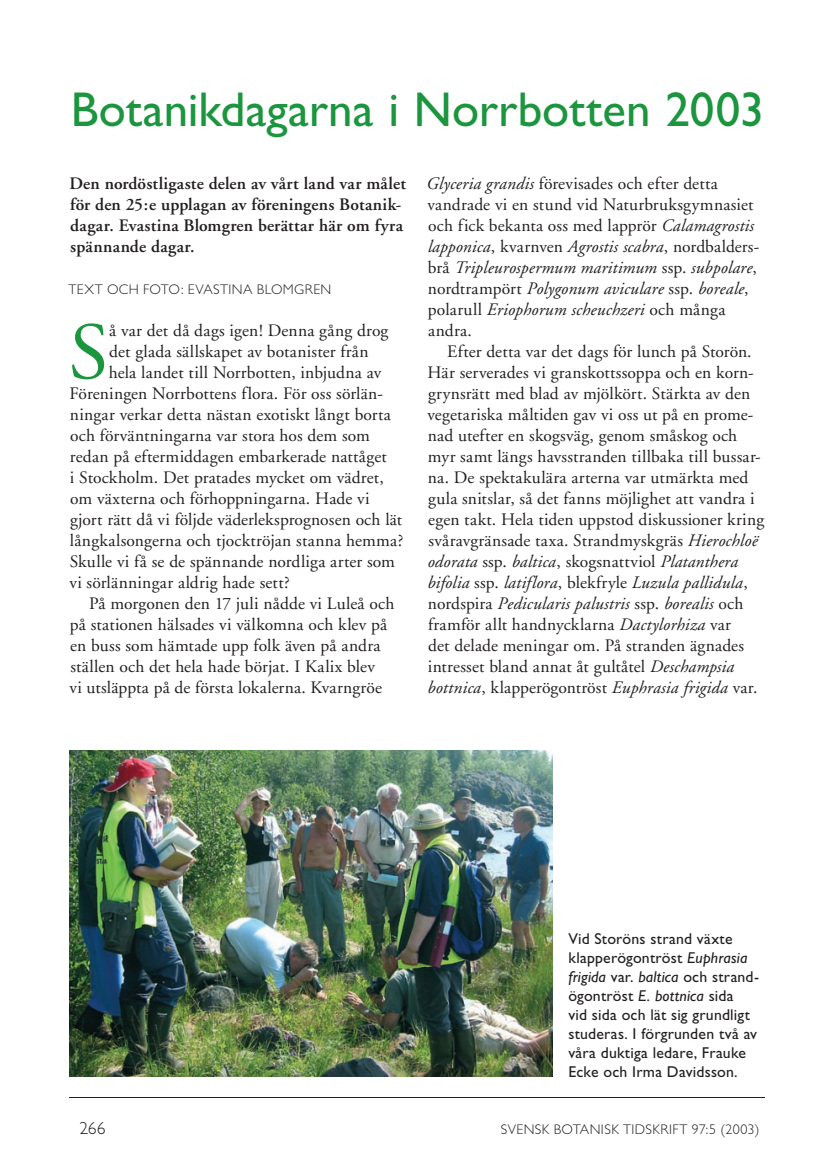
<style>
.page{position:relative;width:834px;height:1166px;background:#fff}
.page>*{position:absolute;margin:0;border:0;box-sizing:border-box;transform-origin:0 0}
.t1{font:80.85px "Adobe Garamond";color:#1b953e}
.t2{font:49px "Gill Sans";color:#1b953e}
.t3{font:17.5px/21px "Adobe Garamond";letter-spacing:.01em;color:#231f20}
.t4{font:600 17.5px/21px "Adobe Garamond";letter-spacing:.01em;color:#231f20}
.t5{font:300 17.5px "Gill Sans";color:#231f20}
.t6{font:15.75px/18.9px "Gill Sans";letter-spacing:.015em;color:#231f20}
.t7{font:300 14px "Gill Sans";letter-spacing:.03em;color:#231f20}
.s1{font-style:italic}
</style>
<div class="page">
<hr style="left:69px;top:1097px;width:695px;height:1px;background:#231f20">
<img style="left:69px;top:750px;width:483px;height:326px">
<h2 class="t2" style="left:71px;top:81px;width:695px">Botanikdagarna i Norrbotten 2003</h2>
<p class="t4" style="left:69px;top:173px;width:338px">Den nordöstligaste delen av vårt land var målet för den 25:e upplagan av föreningens Botanik&shy;dagar. Evastina Blomgren berättar här om fyra spännande dagar.</p>
<p class="t7" style="left:68px;top:281px;width:264px">TEXT OCH FOTO: EVASTINA BLOMGREN</p>
<h1 class="t1" style="left:69px;top:309px;width:41px">S</h1>
<p class="t3" style="left:109px;top:320px;width:281px">å var det då dags igen! Denna gång drog</p>
<p class="t3" style="left:109px;top:341px;width:261px">det glada sällskapet av botanister från</p>
<p class="t3" style="left:109px;top:362px;width:274px">hela landet till Norrbotten, inbjudna av</p>
<p class="t3" style="left:69px;top:383px;width:315px">Föreningen Norrbottens flora. För oss sörlän-</p>
<p class="t3" style="left:70px;top:404px;width:322px">ningar verkar detta nästan exotiskt långt borta</p>
<p class="t3" style="left:70px;top:425px;width:301px">och förväntningarna var stora hos dem som</p>
<p class="t3" style="left:70px;top:446px;width:318px">redan på eftermiddagen embarkerade nattåget</p>
<p class="t3" style="left:70px;top:467px;width:315px">i Stockholm. Det pratades mycket om vädret,</p>
<p class="t3" style="left:70px;top:488px;width:301px">om växterna och förhoppningarna. Hade vi</p>
<p class="t3" style="left:70px;top:509px;width:333px">gjort rätt då vi följde väderleksprognosen och lät</p>
<p class="t3" style="left:70px;top:530px;width:335px">långkalsongerna och tjocktröjan stanna hemma?</p>
<p class="t3" style="left:70px;top:551px;width:327px">Skulle vi få se de spännande nordliga arter som</p>
<p class="t3" style="left:69px;top:572px;width:222px">vi sörlänningar aldrig hade sett?</p>
<p class="t3" style="left:89px;top:593px;width:306px">På morgonen den 17 juli nådde vi Luleå och</p>
<p class="t3" style="left:70px;top:614px;width:319px">på stationen hälsades vi välkomna och klev på</p>
<p class="t3" style="left:70px;top:635px;width:312px">en buss som hämtade upp folk även på andra</p>
<p class="t3" style="left:70px;top:656px;width:306px">ställen och det hela hade börjat. I Kalix blev</p>
<p class="t3" style="left:69px;top:677px;width:314px">vi utsläppta på de första lokalerna. Kvarngröe</p>
<p class="t3" style="left:426px;top:173px;width:334px"><span class="s1">Glyceria grandis</span> förevisades och efter detta vandrade vi en stund vid Naturbruks gymnasiet och fick bekanta oss med lapprör <span class="s1">Calamagrostis lapponica</span>, kvarnven <span class="s1">Agrostis scabra</span>, nordbalders&shy;brå <span class="s1">Tripleurospermum maritimum</span> ssp. <span class="s1">subpolare</span>, nordtrampört <span class="s1">Polygonum aviculare</span> ssp. <span class="s1">boreale</span>, polarull <span class="s1">Eriophorum scheuchzeri</span> och många andra.</p>
<p class="t3" style="left:427px;top:341px;width:338px;text-indent:20px">Efter detta var det dags för lunch på Storön.<br>Här serverades vi granskottssoppa och en korn&shy;grynsrätt med blad av mjölkört. Stärkta av den vegetariska måltiden gav vi oss ut på en prome&shy;nad utefter en skogsväg, genom småskog och myr samt längs havsstranden tillbaka till bussar&shy;na. De spektakulära arterna var utmärkta med gula snitslar, så det fanns möjlighet att vandra i egen takt. Hela tiden uppstod diskussioner kring svåravgränsade taxa. Strandmyskgräs <span class="s1">Hierochloë odorata</span> ssp. <span class="s1">baltica</span>, skogsnattviol <span class="s1">Platanthera bifolia</span> ssp. <span class="s1">latiflora</span>, blekfryle <span class="s1">Luzula pallidula</span>, nordspira <span class="s1">Pedicularis palustris</span> ssp. <span class="s1">borealis</span> och framför allt handnycklarna <span class="s1">Dactylo rhiza</span> var<br>det delade meningar om. På stranden ägnades intresset bland annat åt gul tåtel <span class="s1">Deschampsia bottnica</span>, klapperögontröst <span class="s1">Euphrasia frigida</span> var.</p>
<p class="t6" style="left:568px;top:930px;width:192px">Vid Storöns strand växte klapperögontröst <span class="s1">Euphrasia frigida</span> var. <span class="s1">baltica</span> och strand&shy;ögontröst <span class="s1">E. bottnica</span> sida<br>vid sida och lät sig grundligt studeras. I förgrunden två av våra duktiga ledare, Frauke<br>Ecke och Irma Davidsson.</p>
<p class="t5" style="left:79px;top:1118px;width:28px">266</p>
<p class="t7" style="left:501px;top:1121px;width:260px">SVENSK BOTANISK TIDSKRIFT 97:5 (2003)</p>
</div>
